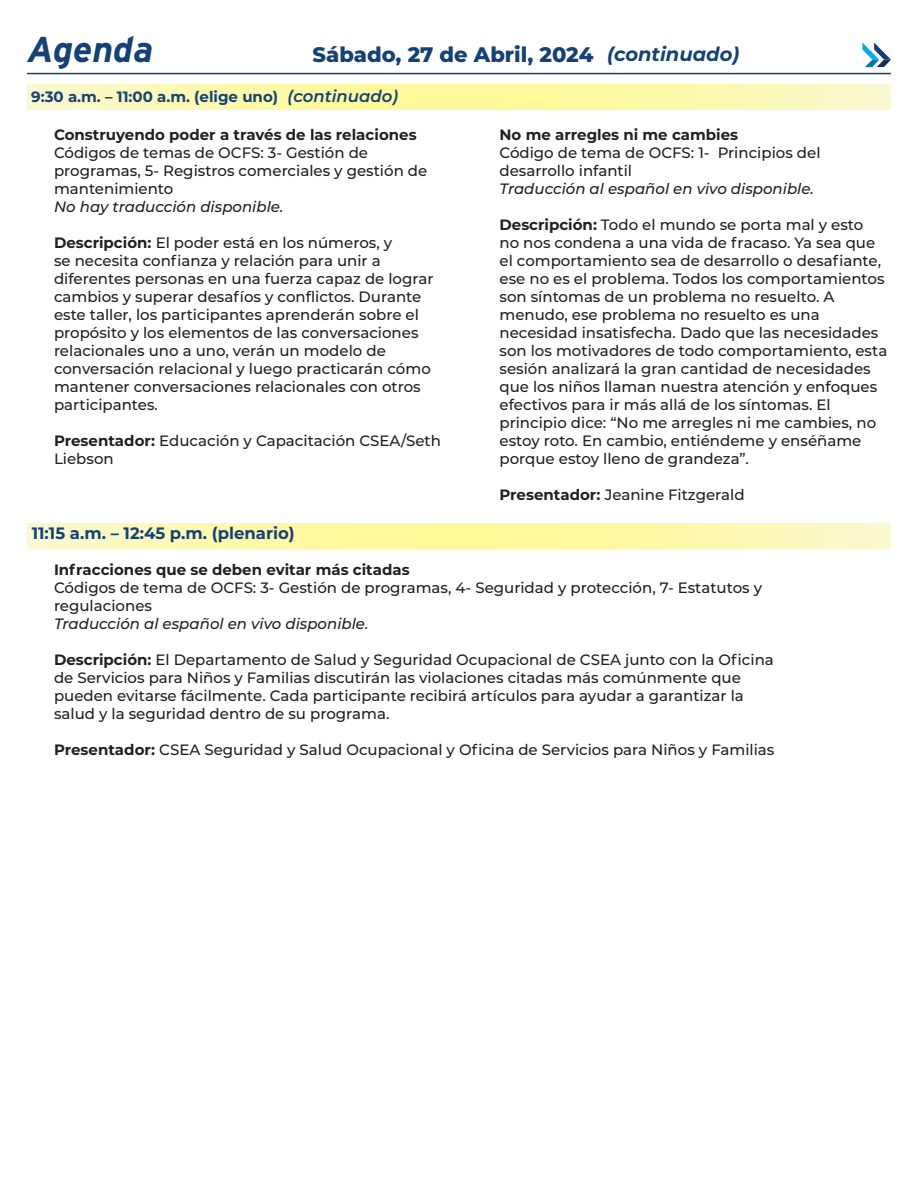
<style>
.page{position:relative;width:918px;height:1188px;background:#fff}
.page>*{position:absolute;margin:0;border:0;box-sizing:border-box;transform-origin:0 0}
.t1{font:italic 700 36px "Interstate";color:#144177}
.t2{font:800 21px "Montserrat";color:#144177}
.t3{font:italic 700 19.5px "Montserrat";color:#144177}
.t4{font:700 16.5px "Montserrat";color:#144177}
.t5{font:500 15px/18px "Montserrat";color:#231f20}
.t6{font:700 15px "Montserrat";color:#231f20}
.t7{font:italic 500 15px "Montserrat";color:#231f20}
.t8{font:700 15px "Montserrat";color:#144177}
.s1{font-weight:600;font-style:italic;font-size:16.5px}
.s2{font-weight:700}
</style>
<div class="page">
<svg style="left:27px;top:524px;width:864px;height:24px"></svg>
<hr style="left:27px;top:73px;width:864px;height:1px;background:#144177">
<svg style="left:862px;top:43px;width:29px;height:24px"></svg>
<svg style="left:27px;top:84px;width:864px;height:25px"></svg>
<p class="t1" style="left:27px;top:29px;width:128px">Agenda</p>
<p class="t2" style="left:313px;top:39px;width:282px">Sábado, 27 de Abril, 2024</p>
<p class="t3" style="left:607px;top:40px;width:134px">(continuado)</p>
<p class="t8" style="left:31px;top:86px;width:368px">9:30 a.m. – 11:00 a.m. (elige uno) <span class="s1">(continuado)</span></p>
<p class="t6" style="left:54px;top:124px;width:364px">Construyendo poder a través de las relaciones</p>
<p class="t5" style="left:54px;top:144px;width:375px">Códigos de temas de OCFS: 3- Gestión de programas, 5- Registros comerciales y gestión de mantenimiento</p>
<p class="t7" style="left:54px;top:197px;width:231px">No hay traducción disponible.</p>
<p class="t5" style="left:54px;top:234px;width:381px"><span class="s2">Descripción:</span> El poder está en los números, y<br>se necesita confianza y relación para unir a diferentes personas en una fuerza capaz de lograr cambios y superar desafíos y conflictos. Durante este taller, los participantes aprenderán sobre el propósito y los elementos de las conversaciones relacionales uno a uno, verán un modelo de conversación relacional y luego practicarán cómo mantener conversaciones relacionales con otros participantes.</p>
<p class="t5" style="left:54px;top:432px;width:388px"><span class="s2">Presentador:</span> Educación y Capacitación CSEA/Seth<br>Liebson</p>
<p class="t6" style="left:500px;top:124px;width:240px">No me arregles ni me cambies</p>
<p class="t5" style="left:500px;top:144px;width:323px">Código de tema de OCFS: 1- Principios del desarrollo infantil</p>
<p class="t7" style="left:500px;top:179px;width:316px">Traducción al español en vivo disponible.</p>
<p class="t5" style="left:500px;top:216px;width:389px"><span class="s2">Descripción:</span> Todo el mundo se porta mal y esto<br>no nos condena a una vida de fracaso. Ya sea que el comportamiento sea de desarrollo o desafiante, ese no es el problema. Todos los comportamientos son síntomas de un problema no resuelto. A menudo, ese problema no resuelto es una necesidad insatisfecha. Dado que las necesidades son los motivadores de todo comportamiento, esta sesión analizará la gran cantidad de necesidades que los niños llaman nuestra atención y enfoques efectivos para ir más allá de los síntomas. El principio dice: “No me arregles ni me cambies, no estoy roto. En cambio, entiéndeme y enséñame porque estoy lleno de grandeza”.</p>
<p class="t5" style="left:500px;top:486px;width:247px"><span class="s2">Presentador:</span> Jeanine Fitzgerald</p>
<p class="t4" style="left:32px;top:521px;width:265px">11:15 a.m. – 12:45 p.m. (plenario)</p>
<p class="t6" style="left:54px;top:559px;width:357px">Infracciones que se deben evitar más citadas</p>
<p class="t5" style="left:54px;top:578px;width:710px">Códigos de tema de OCFS: 3- Gestión de programas, 4- Seguridad y protección, 7- Estatutos y regulaciones</p>
<p class="t7" style="left:54px;top:613px;width:316px">Traducción al español en vivo disponible.</p>
<p class="t5" style="left:54px;top:650px;width:721px"><span class="s2">Descripción:</span> El Departamento de Salud y Seguridad Ocupacional de CSEA junto con la Oficina de Servicios para Niños y Familias discutirán las violaciones citadas más comúnmente que pueden evitarse fácilmente. Cada participante recibirá artículos para ayudar a garantizar la salud y la seguridad dentro de su programa.</p>
<p class="t5" style="left:54px;top:740px;width:722px"><span class="s2">Presentador:</span> CSEA Seguridad y Salud Ocupacional y Oficina de Servicios para Niños y Familias</p>
</div>
